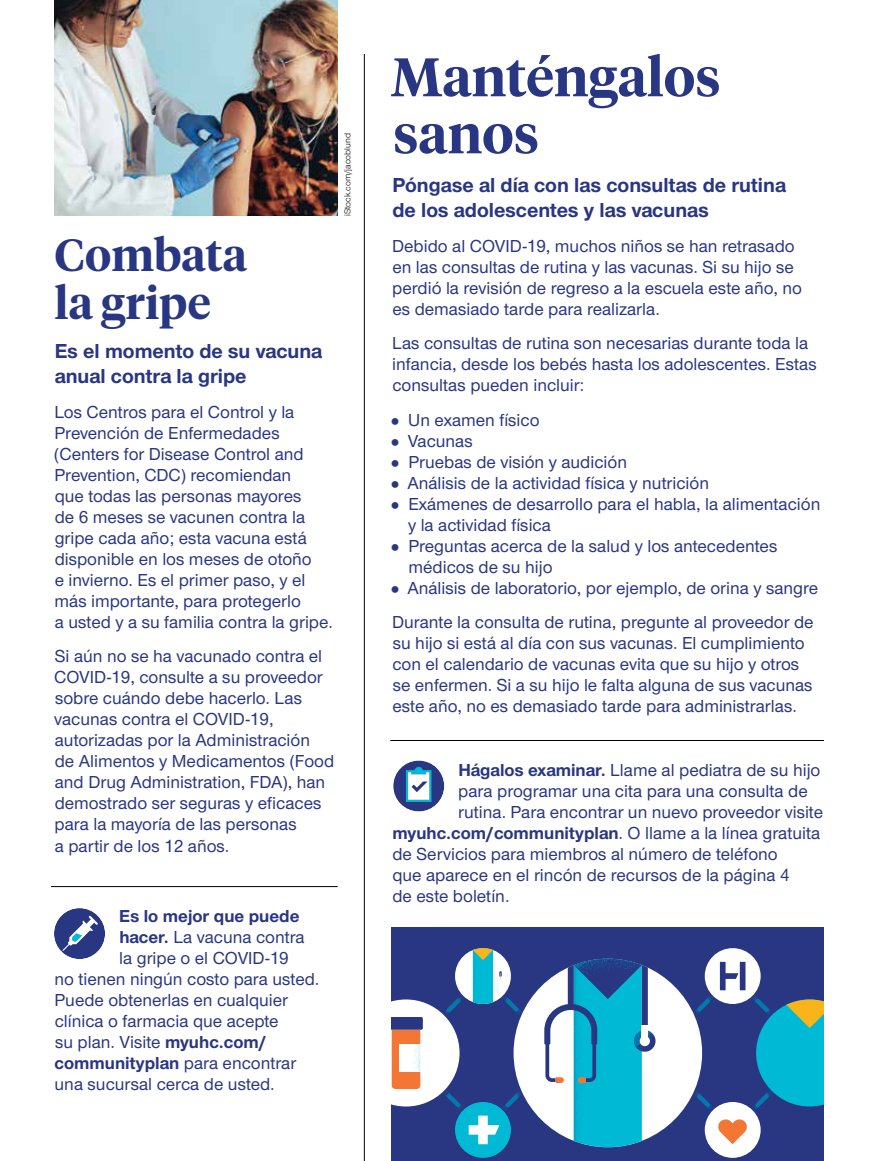
<style>
.page{position:relative;width:878px;height:1161px;background:#fff}
.page>*{position:absolute;margin:0;border:0;box-sizing:border-box;transform-origin:0 0}
.t1{font:600 54px/57px "UHC Serif Headline";color:#293682}
.t2{font:600 45px/48px "UHC Serif Headline";color:#293682}
.t3{font:700 21px/25.2px "UHC Sans";color:#293682}
.t4{font:500 18px/21px "UHC Sans";color:#293682}
.t5{font:700 18px "UHC Sans";color:#293682}
.t6{font:9px "UHC Sans";color:#000}
.s1{font-weight:700}
.s2{font-weight:500}
</style>
<div class="page">
<hr style="left:51px;top:886px;width:286px;height:1px;background:#000">
<div style="left:54px;top:908px;width:51px;height:51px;background:#293682;border-radius:50%"></div>
<svg style="left:62px;top:916px;width:36px;height:35px"></svg>
<hr style="left:390px;top:740px;width:434px;height:1px;background:#000">
<div style="left:393px;top:760px;width:51px;height:52px;background:#293682;border-radius:50%"></div>
<svg style="left:406px;top:767px;width:25px;height:35px"></svg>
<hr style="left:364px;top:54px;width:1px;height:1107px;background:#000">
<div style="left:392px;top:927px;width:432px;height:234px;background:#293682"></div>
<div style="left:704px;top:1102px;width:56px;height:56px;background:#fff;border-radius:50%"></div>
<div style="left:455px;top:1102px;width:56px;height:56px;background:#00bad5;border-radius:50%"></div>
<svg style="left:392px;top:948px;width:432px;height:199px"></svg>
<div style="left:639px;top:1036px;width:11px;height:10px;background:#fff;border-radius:50%"></div>
<div style="left:641px;top:1025px;width:6px;height:14px;background:#fff"></div>
<img style="left:54px;top:0;width:284px;height:216px">
<h2 class="t2" style="left:55px;top:229px;width:194px">Combata la gripe</h2>
<p class="t3" style="left:55px;top:338px;width:269px">Es el momento de su vacuna anual contra la gripe</p>
<p class="t4" style="left:54px;top:401px;width:280px">Los Centros para el Control y la<br>Prevención de Enfermedades (Centers for Disease Control and<br>Prevention, CDC) recomiendan<br>que todas las personas mayores<br>de 6 meses se vacunen contra la gripe cada año; esta vacuna está disponible en los meses de otoño<br>e invierno. Es el primer paso, y el más importante, para protegerlo<br>a usted y a su familia contra la gripe.</p>
<p class="t4" style="left:54px;top:645px;width:281px">Si aún no se ha vacunado contra el<br>COVID-19, consulte a su proveedor sobre cuándo debe hacerlo. Las vacunas contra el COVID-19, autorizadas por la Administración<br>de Alimentos y Medicamentos (Food and Drug Administration, FDA), han demostrado ser seguras y eficaces para la mayoría de las personas<br>a partir de los 12 años.</p>
<p class="t6" style="left:341px;top:216px;width:84px;rotate:-90deg">iStock.com/jacoblund</p>
<p class="t5" style="left:119px;top:903px;width:182px">Es lo mejor que puede</p>
<p class="t4" style="left:119px;top:925px;width:187px"><span class="s1">hacer.</span> La vacuna contra</p>
<p class="t4" style="left:119px;top:946px;width:171px">la gripe o el COVID-19</p>
<p class="t4" style="left:55px;top:967px;width:266px">no tienen ningún costo para usted.</p>
<p class="t4" style="left:54px;top:988px;width:235px">Puede obtenerlas en cualquier</p>
<p class="t4" style="left:55px;top:1009px;width:225px">clínica o farmacia que acepte</p>
<p class="t4" style="left:55px;top:1030px;width:213px">su plan. Visite <span class="s1">myuhc.com/</span></p>
<p class="t5" style="left:55px;top:1051px;width:243px">communityplan <span class="s2">para encontrar</span></p>
<p class="t4" style="left:55px;top:1072px;width:222px">una sucursal cerca de usted.</p>
<h1 class="t1" style="left:390px;top:46px;width:331px">Manténgalos sanos</h1>
<p class="t3" style="left:392px;top:172px;width:395px">Póngase al día con las consultas de rutina de los adolescentes y las vacunas</p>
<p class="t4" style="left:392px;top:234px;width:411px">Debido al COVID-19, muchos niños se han retrasado en las consultas de rutina y las vacunas. Si su hijo se perdió la revisión de regreso a la escuela este año, no es demasiado tarde para realizarla.</p>
<p class="t4" style="left:392px;top:332px;width:426px">Las consultas de rutina son necesarias durante toda la infancia, desde los bebés hasta los adolescentes. Estas consultas pueden incluir:</p>
<p class="t4" style="left:407px;top:408px;width:414px">Un examen físico<br>Vacunas<br>Pruebas de visión y audición<br>Análisis de la actividad física y nutrición<br>Exámenes de desarrollo para el habla, la alimentación y la actividad física<br>Preguntas acerca de la salud y los antecedentes médicos de su hijo<br>Análisis de laboratorio, por ejemplo, de orina y sangre</p>
<p class="t4" style="left:392px;top:611px;width:423px">Durante la consulta de rutina, pregunte al proveedor de su hijo si está al día con sus vacunas. El cumplimiento con el calendario de vacunas evita que su hijo y otros se enfermen. Si a su hijo le falta alguna de sus vacunas este año, no es demasiado tarde para administrarlas.</p>
<p class="t4" style="left:458px;top:758px;width:363px"><span class="s1">Hágalos examinar.</span> Llame al pediatra de su hijo</p>
<p class="t4" style="left:458px;top:779px;width:351px">para programar una cita para una consulta de</p>
<p class="t4" style="left:458px;top:800px;width:366px">rutina. Para encontrar un nuevo proveedor visite</p>
<p class="t5" style="left:392px;top:820px;width:429px">myuhc.com/communityplan<span class="s2">. O llame a la línea gratuita</span></p>
<p class="t4" style="left:392px;top:842px;width:387px">de Servicios para miembros al número de teléfono</p>
<p class="t4" style="left:392px;top:863px;width:399px">que aparece en el rincón de recursos de la página 4</p>
<p class="t4" style="left:392px;top:884px;width:119px">de este boletín.</p>
</div>
